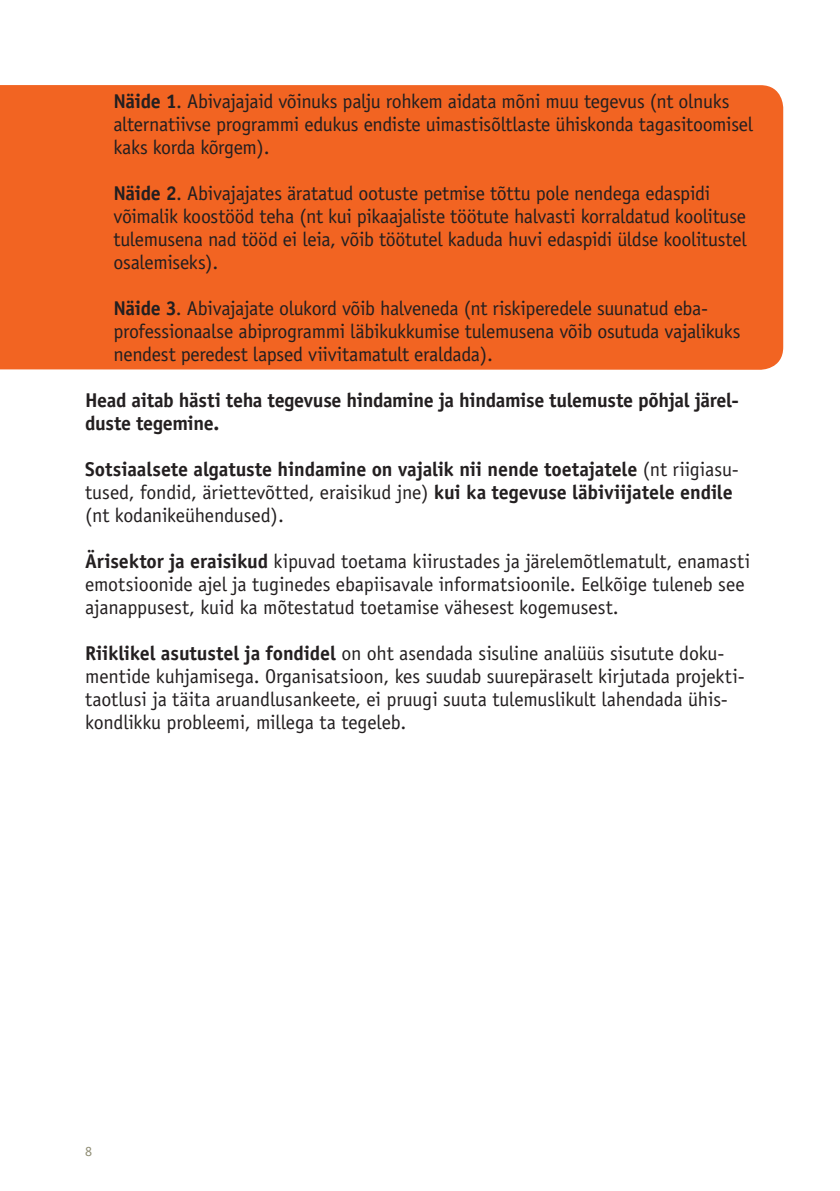
<style>
.page{position:relative;width:840px;height:1191px;background:#fff}
.page>*{position:absolute;margin:0;border:0;box-sizing:border-box;transform-origin:0 0}
.t1{font:20px/23px "Officina Sans";letter-spacing:-.015em;color:#231f20}
.t2{font:700 20px/23px "Officina Sans";letter-spacing:-.015em;color:#231f20}
.t3{font:14px "Officina Sans";color:#8f8d74}
.s1{font-weight:700}
.s2{font-weight:400}
</style>
<div class="page">
<div style="left:0;top:85px;width:782px;height:285px;background:#f26422"></div>
<p class="t1" style="left:113px;top:91px;width:640px"><span class="s1">Näide 1</span>. Abivajajaid võinuks palju rohkem aidata mõni muu tegevus (nt olnuks alternatiivse programmi edukus endiste uimastisõltlaste ühiskonda tagasitoomisel kaks korda kõrgem).</p>
<p class="t1" style="left:113px;top:183px;width:634px"><span class="s1">Näide 2</span>. Abivajajates äratatud ootuste petmise tõttu pole nendega edaspidi võimalik koostööd teha (nt kui pikaajaliste töötute halvasti korraldatud koolituse tulemusena nad tööd ei leia, võib töötutel kaduda huvi edaspidi üldse koolitustel osalemiseks).</p>
<p class="t1" style="left:113px;top:298px;width:628px"><span class="s1">Näide 3</span>. Abivajajate olukord võib halveneda (nt riskiperedele suunatud eba&shy;professionaalse abiprogrammi läbikukkumise tulemusena võib osutuda vajalikuks nendest peredest lapsed viivitamatult eraldada).</p>
<p class="t2" style="left:85px;top:390px;width:655px">Head aitab hästi teha tegevuse hindamine ja hindamise tulemuste põhjal järel&shy;duste tegemine.</p>
<p class="t2" style="left:85px;top:459px;width:655px">Sotsiaalsete algatuste hindamine on vajalik nii nende toetajatele <span class="s2">(nt riigiasu&shy;tused, fondid, äriettevõtted, eraisikud jne)</span> kui ka tegevuse läbiviijatele endile <span class="s2">(nt kodanikeühendused).</span></p>
<p class="t1" style="left:85px;top:551px;width:666px"><span class="s1">Ärisektor ja eraisikud</span> kipuvad toetama kiirustades ja järelemõtlematult, enamasti emotsioonide ajel ja tuginedes ebapiisavale informatsioonile. Eelkõige tuleneb see ajanappusest, kuid ka mõtestatud toetamise vähesest kogemusest.</p>
<p class="t1" style="left:85px;top:643px;width:660px"><span class="s1">Riiklikel asutustel ja fondidel</span> on oht asendada sisuline analüüs sisutute doku&shy;mentide kuhjamisega. Organisatsioon, kes suudab suurepäraselt kirjutada projekti&shy;taotlusi ja täita aruandlusankeete, ei pruugi suuta tulemuslikult lahendada ühis&shy;kondlikku probleemi, millega ta tegeleb.</p>
<p class="t3" style="left:85px;top:1146px;width:8px">8</p>
</div>
